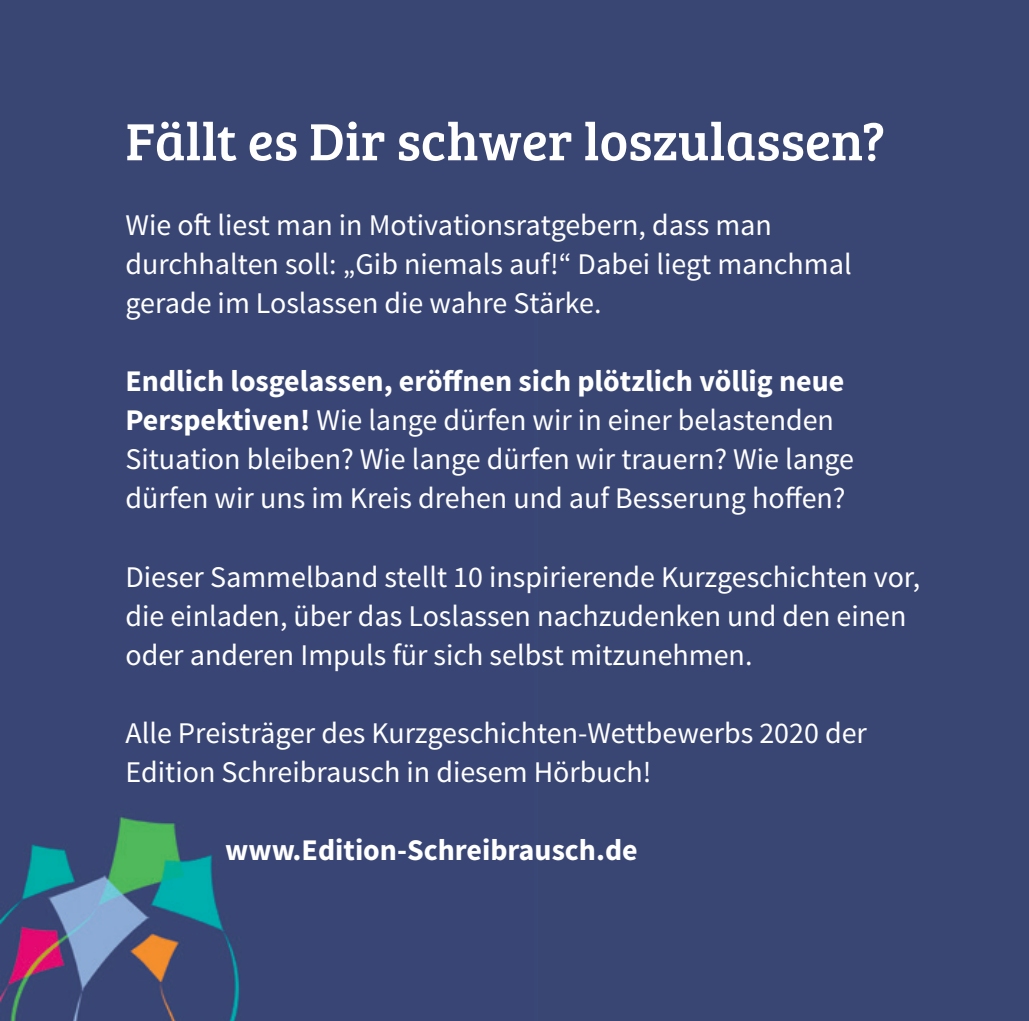
<style>
.page{position:relative;width:1029px;height:1021px;background:#fff}
.page>*{position:absolute;margin:0;border:0;box-sizing:border-box;transform-origin:0 0}
.t1{font:54px "Bree Serif";color:#fff}
.t2{font:30px/39px "Source Sans Pro";color:#fff}
.t3{font:700 30px "Source Sans Pro";color:#fff}
.s1{font-weight:700}
</style>
<div class="page">
<div style="left:0;top:0;width:1029px;height:1020px;background:#394674"></div>
<img style="left:0;top:817px;width:239px;height:203px">
<h1 class="t1" style="left:125px;top:102px;width:761px">Fällt es Dir schwer loszulassen?</h1>
<p class="t2" style="left:125px;top:206px;width:728px">Wie oft liest man in Motivationsratgebern, dass man durchhalten soll: „Gib niemals auf!“ Dabei liegt manchmal gerade im Loslassen die wahre Stärke.</p>
<p class="t2" style="left:125px;top:362px;width:730px"><span class="s1">Endlich losgelassen, eröffnen sich plötzlich völlig neue Perspektiven!</span> Wie lange dürfen wir in einer belastenden Situation bleiben? Wie lange dürfen wir trauern? Wie lange dürfen wir uns im Kreis drehen und auf Besserung hoffen?</p>
<p class="t2" style="left:125px;top:557px;width:796px">Dieser Sammelband stellt 10 inspirierende Kurzgeschichten vor, die einladen, über das Loslassen nachzudenken und den einen oder anderen Impuls für sich selbst mitzunehmen.</p>
<p class="t2" style="left:125px;top:713px;width:743px">Alle Preisträger des Kurzgeschichten-Wettbewerbs 2020 der<br>Edition Schreibrausch in diesem Hörbuch!</p>
<p class="t3" style="left:225px;top:830px;width:414px">www.Edition-Schreibrausch.de</p>
</div>
